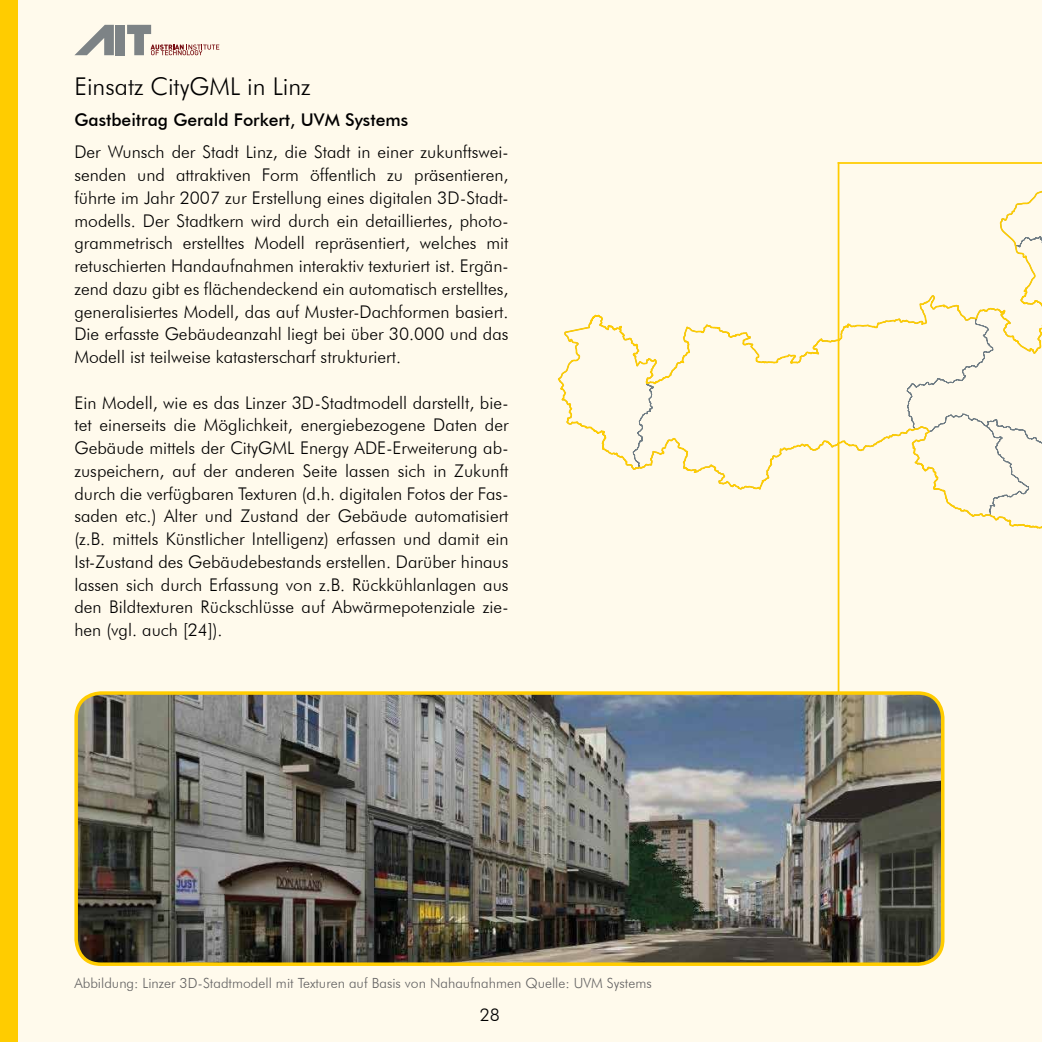
<style>
.page{position:relative;width:1042px;height:1042px;background:#fffaec}
.page>*{position:absolute;margin:0;border:0;box-sizing:border-box;transform-origin:0 0}
.t1{font:300 24.5px "Futura BT";color:#000}
.t2{font:300 17.5px/22.8px "Futura BT";color:#000;text-align:justify}
.t3{font:500 17.5px "Futura BT";color:#000}
.t4{font:300 14px "Futura BT";color:#646363}
</style>
<div class="page">
<svg style="left:557px;top:164px;width:485px;height:407px"></svg>
<hr style="left:837px;top:162px;width:205px;height:2px;background:#fc0">
<hr style="left:837px;top:162px;width:2px;height:530px;background:#fc0">
<div style="left:0;top:0;width:18px;height:1042px;background:#fc0"></div>
<img style="left:79px;top:693px;width:864px;height:269px">
<div style="left:74px;top:691px;width:870px;height:275px;border:4px solid #fc0;border-radius:25px"></div>
<svg style="left:127px;top:25px;width:92px;height:30px"></svg>
<div style="left:116px;top:25px;width:9px;height:30px;background:#7d8386"></div>
<svg style="left:75px;top:25px;width:39px;height:30px"></svg>
<h1 class="t1" style="left:74px;top:71px;width:238px">Einsatz CityGML in Linz</h1>
<p class="t3" style="left:74px;top:109px;width:335px">Gastbeitrag Gerald Forkert, UVM Systems</p>
<p class="t2" style="left:74px;top:141px;width:436px">Der Wunsch der Stadt Linz, die Stadt in einer zukunftswei&shy;senden und attraktiven Form öffentlich zu präsentieren, führte im Jahr 2007 zur Erstellung eines digitalen 3D-Stadt&shy;modells. Der Stadtkern wird durch ein detailliertes, photo&shy;grammetrisch erstelltes Modell repräsentiert, welches mit retuschierten Handaufnahmen interaktiv texturiert ist. Ergän&shy;zend dazu gibt es flächendeckend ein automatisch erstelltes, generalisiertes Modell, das auf Muster-Dachformen basiert.<br>Die erfasste Gebäudeanzahl liegt bei über 30.000 und das Modell ist teilweise katasterscharf strukturiert.</p>
<p class="t2" style="left:74px;top:391px;width:436px">Ein Modell, wie es das Linzer 3D-Stadtmodell darstellt, bie&shy;tet einerseits die Möglichkeit, energiebezogene Daten der Gebäude mittels der CityGML Energy ADE-Erweiterung ab&shy;zuspeichern, auf der anderen Seite lassen sich in Zukunft durch die verfügbaren Texturen (d.h. digitalen Fotos der Fas&shy;saden etc.) Alter und Zustand der Gebäude automatisiert (z.B. mittels Künstlicher Intelligenz) erfassen und damit ein Ist-Zustand des Gebäudebestands erstellen. Darüber hinaus lassen sich durch Erfassung von z.B. Rückkühlanlagen aus den Bildtexturen Rückschlüsse auf Abwärmepotenziale zie&shy;hen (vgl. auch [24]).</p>
<p class="t4" style="left:74px;top:974px;width:579px">Abbildung: Linzer 3D-Stadtmodell mit Texturen auf Basis von Nahaufnahmen Quelle: UVM Systems</p>
<p class="t2" style="left:480px;top:1003px;width:22px">28</p>
</div>
